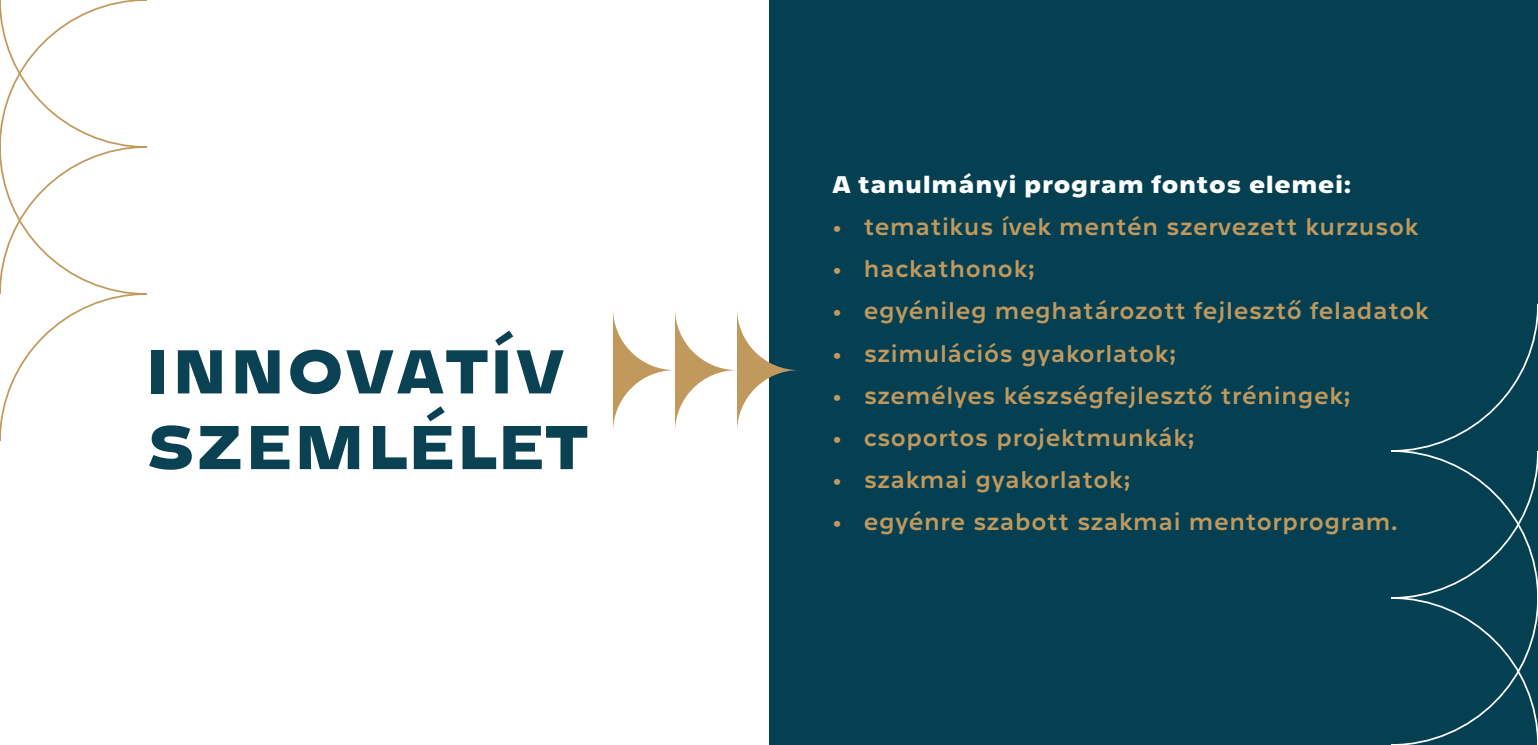
<style>
.page{position:relative;width:1538px;height:745px;background:#fff}
.page>*{position:absolute;margin:0;border:0;box-sizing:border-box;transform-origin:0 0}
.t1{font:800 63px/75.6px "Westeinde Caption";letter-spacing:.02em;color:#0b4253}
.t2{font:24.5px "Westeinde Caption";color:#c1995d}
.t3{font:800 24.5px "Westeinde Caption";color:#fff}
</style>
<div class="page">
<div style="left:0;top:0;width:1538px;height:744px;background:#044052"></div>
<div style="left:0;top:0;width:769px;height:744px;background:#fff"></div>
<svg style="left:0;top:0;width:147px;height:441px"></svg>
<svg style="left:1391px;top:303px;width:147px;height:441px"></svg>
<svg style="left:613px;top:311px;width:184px;height:118px"></svg>
<h1 class="t1" style="left:145px;top:329px;width:444px">INNOVATÍV<br>SZEMLÉLET</h1>
<p class="t3" style="left:832px;top:164px;width:521px">A tanulmányi program fontos elemei:</p>
<p class="t2" style="left:832px;top:208px;width:588px">• tematikus ívek mentén szervezett kurzusok</p>
<p class="t2" style="left:832px;top:250px;width:205px">• hackathonok;</p>
<p class="t2" style="left:832px;top:292px;width:598px">• egyénileg meghatározott fejlesztő feladatok</p>
<p class="t2" style="left:832px;top:334px;width:346px">• szimulációs gyakorlatok;</p>
<p class="t2" style="left:832px;top:376px;width:520px">• személyes készségfejlesztő tréningek;</p>
<p class="t2" style="left:832px;top:418px;width:364px">• csoportos projektmunkák;</p>
<p class="t2" style="left:832px;top:460px;width:300px">• szakmai gyakorlatok;</p>
<p class="t2" style="left:832px;top:502px;width:567px">• egyénre szabott szakmai mentorprogram.</p>
</div>
